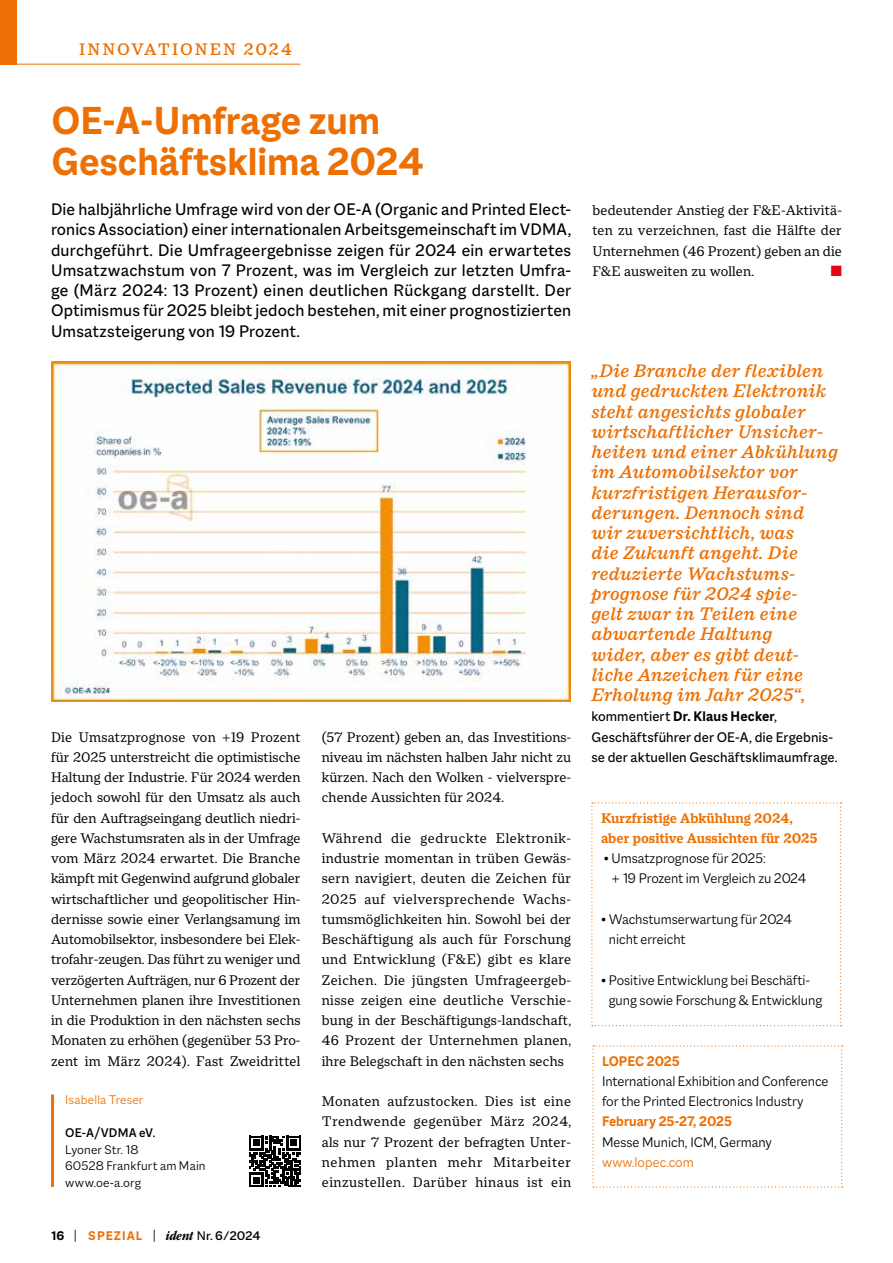
<style>
.page{position:relative;width:893px;height:1263px;background:#fff}
.page>*{position:absolute;margin:0;border:0;box-sizing:border-box;transform-origin:0 0}
.t1{font:700 42px/40.5px "Macklin Sans";color:#ed7004}
.t2{font:italic 500 19.5px/20.2px "Macklin Text";color:#ed7004}
.t3{font:18px/20.2px "Macklin Sans";letter-spacing:.005em;color:#000;text-align:justify}
.t4{font:500 18px "Macklin Text";letter-spacing:.11em;color:#ed7004}
.t5{font:15px/20.2px "Macklin Text";letter-spacing:.01em;color:#000;text-align:justify}
.t6{font:300 15px/20.2px "Macklin Sans";color:#000}
.t7{font:15px/20.2px "Macklin Sans";letter-spacing:.005em;color:#000}
.t8{font:700 15px/20.2px "Macklin Text";color:#ed7004}
.t9{font:700 15px "Macklin Sans";color:#ed7004}
.t10{font:300 15px "Macklin Sans";letter-spacing:.005em;color:#ed7004}
.t11{font:15px "Zapf Dingbats ITC";color:#e30613}
.t12{font:300 13.5px/16.5px "Macklin Sans";letter-spacing:.015em;color:#000}
.t13{font:500 13.5px "Macklin Sans";letter-spacing:.01em;color:#000}
.t14{font:300 13.5px "Macklin Sans";letter-spacing:.015em;color:#ed7004}
.s1{font-weight:700}
.s2{font-weight:300}
.s3{font-weight:700;color:#ed7004}
.s4{font-family:"ITC Garamond Std";font-weight:700;font-style:italic;font-stretch:condensed}
.s5{font-weight:400}
</style>
<div class="page">
<div style="left:0;top:0;width:17px;height:65px;background:#ed7004"></div>
<hr style="left:0;top:64px;width:300px;height:1px;background:#ed7004">
<hr style="left:51px;top:1094px;width:3px;height:93px;background:#ed7004">
<svg style="left:249px;top:1136px;width:51px;height:51px"></svg>
<svg style="left:592px;top:1045px;width:251px;height:142px"></svg>
<img style="left:51px;top:361px;width:520px;height:340px">
<svg style="left:591px;top:802px;width:251px;height:224px"></svg>
<p class="t4" style="left:79px;top:39px;width:131px">INNOVATIONEN</p>
<p class="t4" style="left:244px;top:39px;width:50px">2024</p>
<h1 class="t1" style="left:52px;top:100px;width:374px">OE-A-Umfrage zum<br>Geschäftsklima 2024</h1>
<p class="t3" style="left:51px;top:199px;width:522px">Die halbjährliche Umfrage wird von der OE-A (Organic and Printed Elect&shy;ronics Association) einer internationalen Arbeitsgemeinschaft im VDMA, durchgeführt. Die Umfrageergebnisse zeigen für 2024 ein erwartetes Umsatzwachstum von 7 Prozent, was im Vergleich zur letzten Umfra&shy;ge (März 2024: 13 Prozent) einen deutlichen Rückgang darstellt. Der Optimismus für 2025 bleibt jedoch bestehen, mit einer prognostizierten Umsatzsteigerung von 19 Prozent.</p>
<p class="t5" style="left:51px;top:726px;width:251px">Die Umsatzprognose von +19 Prozent für 2025 unterstreicht die optimistische Haltung der Industrie. Für 2024 werden jedoch sowohl für den Umsatz als auch für den Auftragseingang deutlich niedri&shy;gere Wachstumsraten als in der Umfrage vom März 2024 erwartet. Die Branche kämpft mit Gegenwind aufgrund globaler wirtschaftlicher und geopolitischer Hin&shy;dernisse sowie einer Verlangsamung im Automobilsektor, insbesondere bei Elek&shy;trofahr-zeugen. Das führt zu weniger und verzögerten Aufträgen, nur 6 Prozent der Unternehmen planen ihre Investitionen in die Produktion in den nächsten sechs Monaten zu erhöhen (gegenüber 53 Pro&shy;zent im März 2024). Fast Zweidrittel</p>
<p class="t5" style="left:322px;top:726px;width:251px">(57 Prozent) geben an, das Investitions&shy;niveau im nächsten halben Jahr nicht zu kürzen. Nach den Wolken - vielverspre&shy;chende Aussichten für 2024.</p>
<p class="t5" style="left:322px;top:828px;width:251px">Während die gedruckte Elektronik&shy;industrie momentan in trüben Gewäs&shy;sern navigiert, deuten die Zeichen für 2025 auf vielversprechende Wachs&shy;tumsmöglichkeiten hin. Sowohl bei der Beschäftigung als auch für Forschung und Entwicklung (F&amp;E) gibt es klare Zeichen. Die jüngsten Umfrageergeb&shy;nisse zeigen eine deutliche Verschie&shy;bung in der Beschäftigungs-landschaft, 46 Prozent der Unternehmen planen, ihre Belegschaft in den nächsten sechs</p>
<p class="t5" style="left:322px;top:1091px;width:251px">Monaten aufzustocken. Dies ist eine Trendwende gegenüber März 2024, als nur 7 Prozent der befragten Unter&shy;nehmen planten mehr Mitarbeiter einzustellen. Darüber hinaus ist ein</p>
<p class="t14" style="left:65px;top:1092px;width:80px">Isabella Treser</p>
<p class="t13" style="left:65px;top:1125px;width:92px">OE-A/VDMA eV.</p>
<p class="t12" style="left:65px;top:1141px;width:142px">Lyoner Str. 18<br>60528 Frankfurt am Main www.oe-a.org</p>
<p class="t13" style="left:51px;top:1228px;width:211px"><span class="s1">16</span> <span class="s2">|</span> <span class="s3">SPEZIAL</span> <span class="s2">|</span> <span class="s4">ident</span> <span class="s5">N</span>r. 6∕2024</p>
<p class="t5" style="left:592px;top:200px;width:251px">bedeutender Anstieg der F&amp;E-Aktivitä&shy;ten zu verzeichnen, fast die Hälfte der Unternehmen (46 Prozent) geben an die F&amp;E ausweiten zu wollen.</p>
<p class="t11" style="left:831px;top:264px;width:13px">■</p>
<p class="t2" style="left:591px;top:360px;width:248px">„Die Branche der flexiblen und gedruckten Elektronik steht angesichts globaler wirtschaftlicher Unsicher&shy;heiten und einer Abkühlung im Automobilsektor vor kurzfristigen Herausfor&shy;derungen. Dennoch sind wir zuversichtlich, was<br>die Zukunft angeht. Die reduzierte Wachstums&shy;prognose für 2024 spie-<br>gelt zwar in Teilen eine abwartende Haltung<br>wider, aber es gibt deut&shy;liche Anzeichen für eine<br>Erholung im Jahr 2025“,</p>
<p class="t7" style="left:591px;top:706px;width:248px">kommentiert <span class="s1">Dr. Klaus Hecker</span>,<br>Geschäftsführer der OE-A, die Ergebnis&shy;se der aktuellen Geschäftsklimaumfrage.</p>
<p class="t8" style="left:601px;top:807px;width:218px">Kurzfristige Abkühlung 2024, aber positive Aussichten für 2025</p>
<p class="t6" style="left:612px;top:848px;width:196px;text-indent:-8px">• Umsatzprognose für 2025:<br>+ 19 Prozent im Vergleich zu 2024</p>
<p class="t6" style="left:609px;top:909px;width:185px;text-indent:-8px">• Wachstumserwartung für 2024 nicht erreicht</p>
<p class="t6" style="left:609px;top:969px;width:215px;text-indent:-8px">• Positive Entwicklung bei Beschäfti&shy;gung sowie Forschung &amp; Entwicklung</p>
<p class="t9" style="left:602px;top:1052px;width:79px">LOPEC 2025</p>
<p class="t6" style="left:602px;top:1071px;width:228px">International Exhibition and Conference for the Printed Electronics Industry</p>
<p class="t9" style="left:602px;top:1113px;width:132px">February 25-27, 2025</p>
<p class="t6" style="left:602px;top:1131px;width:171px">Messe Munich, ICM, Germany</p>
<p class="t10" style="left:602px;top:1153px;width:93px">www.lopec.com</p>
</div>
